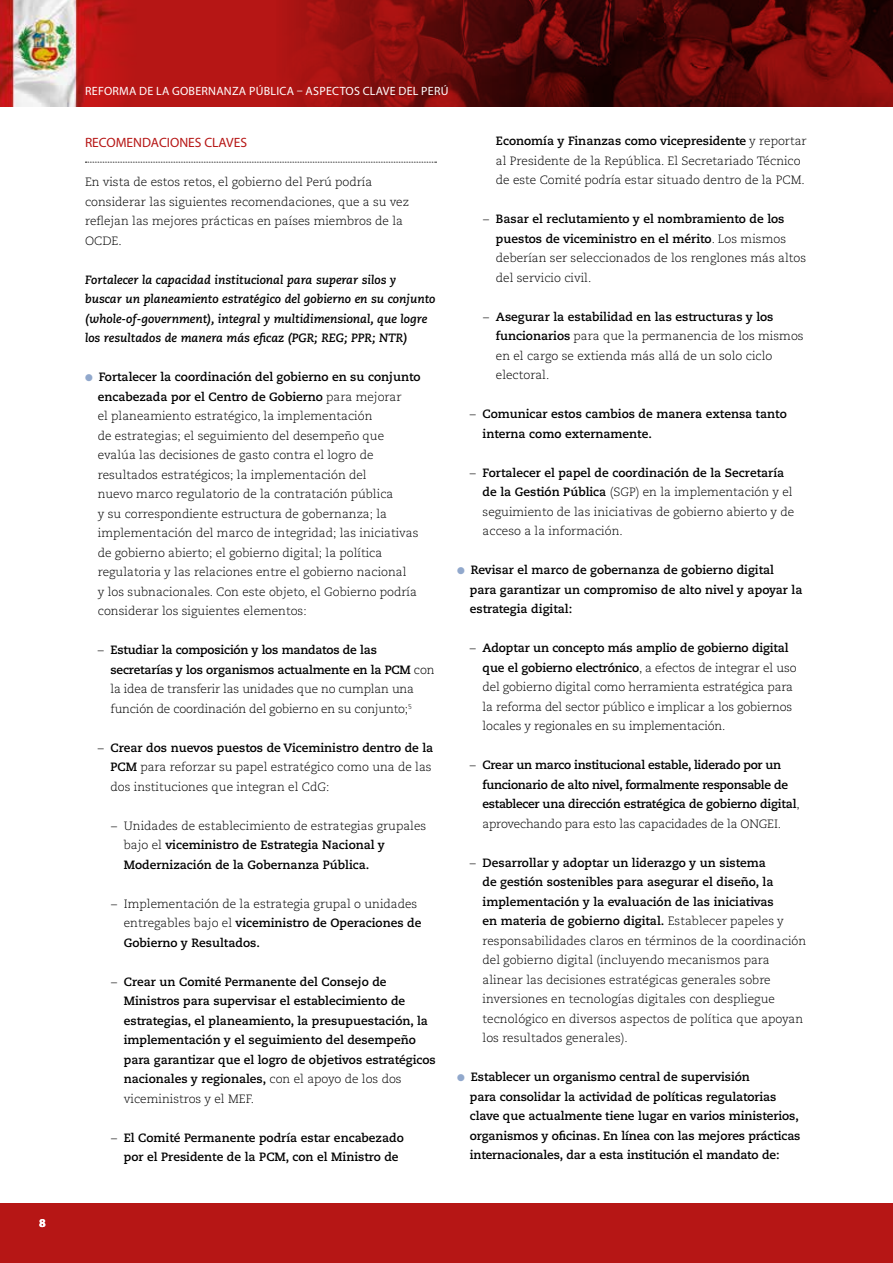
<style>
.page{position:relative;width:893px;height:1263px;background:#fff}
.page>*{position:absolute;margin:0;border:0;box-sizing:border-box;transform-origin:0 0}
.t1{font:13.5px "Myriad Pro";color:#b61615}
.t2{font:300 12px/19.5px "Caecilia LT Pro 45";color:#000}
.t3{font:700 12px/19.5px "Caecilia LT Pro 75";color:#000}
.t4{font:italic 700 12px/19.5px "Caecilia LT Pro 76";color:#000}
.t5{font:700 12px/19.5px "Caecilia LT Pro 75";letter-spacing:-.025em;color:#000}
.t6{font:12px "Myriad Pro";letter-spacing:.02em;color:#fff}
.t7{font:700 12px "Myriad Pro";color:#fff}
.s1{color:#91a8cc}
.s2{font-family:"Caecilia LT Pro 45";font-weight:300}
.s3{font-family:"Caecilia LT Pro 75";font-weight:700}
</style>
<div class="page">
<hr style="left:85px;top:1203px;width:723px;height:1px;background:#000">
<svg style="left:85px;top:162px;width:351px;height:1px"></svg>
<div style="left:0;top:0;width:893px;height:106px;background:#b61615"></div>
<img style="left:0;top:0;width:119px;height:106px">
<img style="left:289px;top:0;width:604px;height:106px">
<div style="left:0;top:1204px;width:893px;height:59px;background:#b61615"></div>
<p class="t7" style="left:39px;top:1215px;width:8px">8</p>
<p class="t6" style="left:85px;top:84px;width:365px">REFORMA DE LA GOBERNANZA PÚBLICA – ASPECTOS CLAVE DEL PERÚ</p>
<p class="t1" style="left:85px;top:134px;width:163px">RECOMENDACIONES CLAVES</p>
<p class="t2" style="left:85px;top:172px;width:325px">En vista de estos retos, el gobierno del Perú podría considerar las siguientes recomendaciones, que a su vez reflejan las mejores prácticas en países miembros de la OCDE.</p>
<p class="t4" style="left:85px;top:270px;width:352px">Fortalecer la capacidad institucional para superar silos y buscar un planeamiento estratégico del gobierno en su conjunto (whole-of-government), integral y multidimensional, que logre los resultados de manera más eficaz (PGR; REG; PPR; NTR)</p>
<p class="t3" style="left:85px;top:367px;width:337px;text-align:center"><span class="s1">●</span> Fortalecer la coordinación del gobierno en su conjunto encabezada por el Centro de Gobierno <span class="s2">para mejorar</span></p>
<p class="t2" style="left:98px;top:406px;width:322px">el planeamiento estratégico, la implementación<br>de estrategias; el seguimiento del desempeño que evalúa las decisiones de gasto contra el logro de resultados estratégicos; la implementación del<br>nuevo marco regulatorio de la contratación pública<br>y su correspondiente estructura de gobernanza; la implementación del marco de integridad; las iniciativas de gobierno abierto; el gobierno digital; la política regulatoria y las relaciones entre el gobierno nacional<br>y los subnacionales. Con este objeto, el Gobierno podría considerar los siguientes elementos:</p>
<p class="t3" style="left:110px;top:640px;width:325px;text-indent:-13px"><span class="s2">–</span> Estudiar la composición y los mandatos de las secretarías y los organismos actualmente en la PCM <span class="s2">con</span></p>
<p class="t2" style="left:110px;top:679px;width:305px">la idea de transferir las unidades que no cumplan una función de coordinación del gobierno en su conjunto;<sup>5</sup></p>
<p class="t3" style="left:98px;top:738px;width:337px"><span class="s2">–</span> Crear dos nuevos puestos de Viceministro dentro de la</p>
<p class="t2" style="left:110px;top:757px;width:323px"><span class="s3">PCM</span> para reforzar su papel estratégico como una de las dos instituciones que integran el CdG:</p>
<p class="t2" style="left:111px;top:816px;width:317px">– Unidades de establecimiento de estrategias grupales</p>
<p class="t3" style="left:124px;top:835px;width:263px"><span class="s2">bajo el</span> viceministro de Estrategia Nacional y<br>Modernización de la Gobernanza Pública.</p>
<p class="t2" style="left:111px;top:894px;width:308px">– Implementación de la estrategia grupal o unidades</p>
<p class="t3" style="left:124px;top:913px;width:299px"><span class="s2">entregables bajo el</span> viceministro de Operaciones de<br>Gobierno y Resultados.</p>
<p class="t3" style="left:124px;top:972px;width:314px;text-indent:-13px"><span class="s2">–</span> Crear un Comité Permanente del Consejo de Ministros para supervisar el establecimiento de estrategias, el planeamiento, la presupuestación, la implementación y el seguimiento del desempeño para garantizar que el logro de objetivos estratégicos nacionales y regionales, <span class="s2">con el apoyo de los dos</span></p>
<p class="t2" style="left:124px;top:1089px;width:132px">viceministros y el MEF.</p>
<p class="t3" style="left:124px;top:1128px;width:281px;text-indent:-13px"><span class="s2">–</span> El Comité Permanente podría estar encabezado por el Presidente de la PCM, con el Ministro de</p>
<p class="t3" style="left:496px;top:131px;width:312px">Economía y Finanzas como vicepresidente <span class="s2">y reportar</span></p>
<p class="t2" style="left:496px;top:151px;width:311px">al Presidente de la República. El Secretariado Técnico de este Comité podría estar situado dentro de la PCM.</p>
<p class="t3" style="left:483px;top:209px;width:304px;text-align:right"><span class="s2">–</span> Basar el reclutamiento y el nombramiento de los puestos de viceministro en el mérito<span class="s2">. Los mismos</span></p>
<p class="t2" style="left:496px;top:248px;width:312px">deberían ser seleccionados de los renglones más altos del servicio civil.</p>
<p class="t3" style="left:483px;top:307px;width:292px"><span class="s2">–</span> Asegurar la estabilidad en las estructuras y los</p>
<p class="t2" style="left:496px;top:326px;width:309px"><span class="s3">funcionarios</span> para que la permanencia de los mismos en el cargo se extienda más allá de un solo ciclo electoral.</p>
<p class="t3" style="left:483px;top:404px;width:306px;text-indent:-13px"><span class="s2">–</span> Comunicar estos cambios de manera extensa tanto interna como externamente.</p>
<p class="t3" style="left:470px;top:463px;width:316px"><span class="s2">–</span> Fortalecer el papel de coordinación de la Secretaría</p>
<p class="t2" style="left:483px;top:482px;width:313px"><span class="s3">de la Gestión Pública</span> (SGP) en la implementación y el seguimiento de las iniciativas de gobierno abierto y de acceso a la información.</p>
<p class="t3" style="left:470px;top:560px;width:334px;text-indent:-13px"><span class="s1">●</span> Revisar el marco de gobernanza de gobierno digital para garantizar un compromiso de alto nivel y apoyar la estrategia digital:</p>
<p class="t3" style="left:483px;top:638px;width:316px;text-indent:-13px"><span class="s2">–</span> Adoptar un concepto más amplio de gobierno digital que el gobierno electrónico<span class="s2">, a efectos de integrar el uso</span></p>
<p class="t2" style="left:483px;top:677px;width:312px;text-align:justify">del gobierno digital como herramienta estratégica para la reforma del sector público e implicar a los gobiernos locales y regionales en su implementación.</p>
<p class="t5" style="left:483px;top:755px;width:319px;text-indent:-13px"><span class="s2">–</span> Crear un marco institucional estable, liderado por un funcionario de alto nivel, formalmente responsable de establecer una dirección estratégica de gobierno digital<span class="s2">,</span></p>
<p class="t2" style="left:483px;top:814px;width:300px">aprovechando para esto las capacidades de la ONGEI.</p>
<p class="t3" style="left:483px;top:853px;width:303px;text-indent:-13px"><span class="s2">–</span> Desarrollar y adoptar un liderazgo y un sistema<br>de gestión sostenibles para asegurar el diseño, la implementación y la evaluación de las iniciativas en materia de gobierno digital. <span class="s2">Establecer papeles y</span></p>
<p class="t2" style="left:483px;top:931px;width:325px">responsabilidades claros en términos de la coordinación del gobierno digital (incluyendo mecanismos para alinear las decisiones estratégicas generales sobre inversiones en tecnologías digitales con despliegue tecnológico en diversos aspectos de política que apoyan los resultados generales).</p>
<p class="t3" style="left:470px;top:1067px;width:332px;text-indent:-13px"><span class="s1">●</span> Establecer un organismo central de supervisión<br>para consolidar la actividad de políticas regulatorias clave que actualmente tiene lugar en varios ministerios, organismos y oficinas. En línea con las mejores prácticas internacionales, dar a esta institución el mandato de:</p>
</div>
